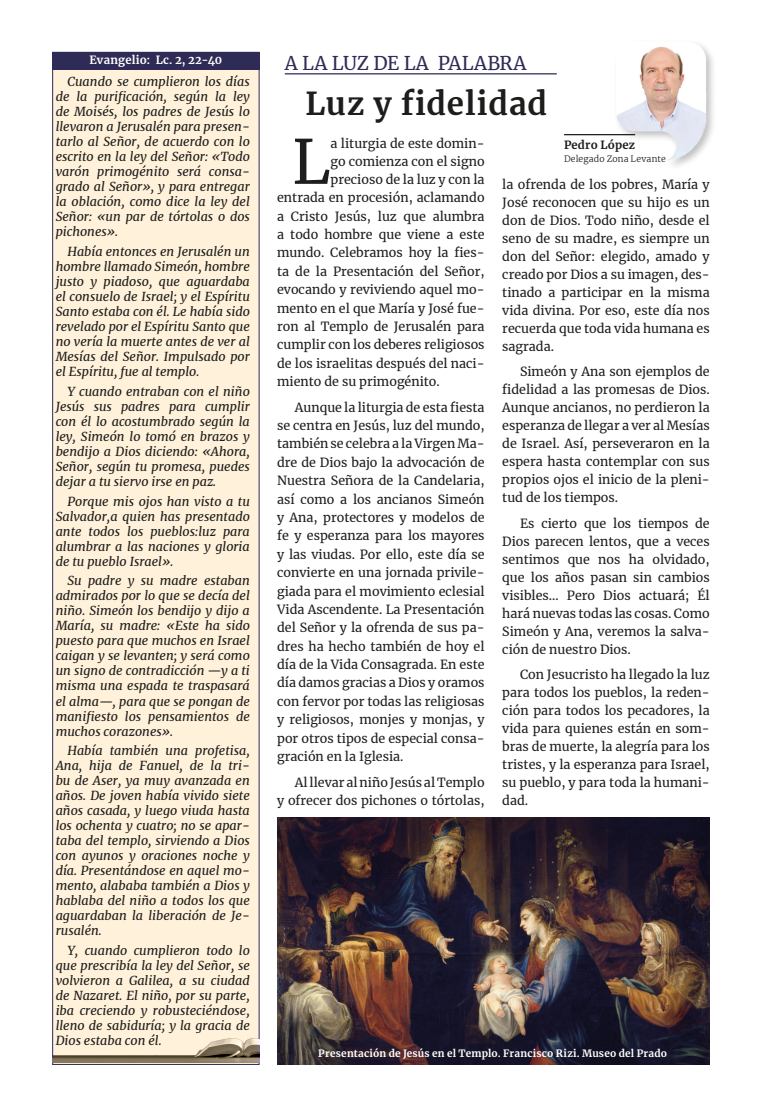
<style>
.page{position:relative;width:762px;height:1117px;background:#fff}
.page>*{position:absolute;margin:0;border:0;box-sizing:border-box;transform-origin:0 0}
.t1{font:60.75px "Merriweather";color:#1d1d1b}
.titular_de_noticia{font:700 31.25px "Merriweather";letter-spacing:.03em;color:#1d1d1b}
.LA_PALABRA{font:18.75px "Merriweather";letter-spacing:.015em;color:#2e2b56}
.t2{font:12.5px/18px "Merriweather";color:#1d1d1b;text-align:justify}
.t3{font:italic 12.5px/15px "Merriweather";color:#1d1d1b;text-align:justify}
.Secciones_de_la_Hoja{font:700 11.25px "Merriweather";letter-spacing:.015em;color:#fff}
.escritor_del_evangelio{font:700 11.25px "Merriweather";letter-spacing:.02em;color:#1d1d1b}
.Firma_de_autor{font:700 10px "Merriweather";letter-spacing:.02em;color:#fff}
.subtitulo_del_comentario{font:300 8.75px "Merriweather";letter-spacing:.02em;color:#1d1d1b}
</style>
<div class="page">
<hr style="left:285px;top:73px;width:272px;height:1px;background:#2e2b56">
<div style="left:52px;top:52px;width:207px;height:1012px;background:#fff1da;border:1px solid #2e2b56"></div>
<div style="left:52px;top:52px;width:207px;height:18px;background:#2e2b56"></div>
<img style="left:52px;top:1027px;width:207px;height:35px">
<hr style="left:564px;top:134px;width:71px;height:1px;background:#1d1d1b">
<img style="left:607px;top:44px;width:106px;height:119px">
<img style="left:277px;top:817px;width:433px;height:247px">
<p class="Secciones_de_la_Hoja" style="left:89px;top:53px;width:134px">Evangelio: Lc. 2, 22-40</p>
<p class="t3" style="left:56px;top:74px;width:196px;text-indent:12px">Cuando se cumplieron los días de la purificación, según la ley de Moisés, los padres de Jesús lo llevaron a Jerusalén para presen&shy;tarlo al Señor, de acuerdo con lo escrito en la ley del Señor: «Todo varón primogénito será consa&shy;grado al Señor», y para entregar la oblación, como dice la ley del Señor: «un par de tórtolas o dos pichones».</p>
<p class="t3" style="left:56px;top:243px;width:196px;text-indent:12px">Había entonces en Jerusalén un hombre llamado Simeón, hombre justo y piadoso, que aguardaba el consuelo de Israel; y el Espíritu Santo estaba con él. Le había sido revelado por el Espíritu Santo que no vería la muerte antes de ver al Mesías del Señor. Impulsado por el Espíritu, fue al templo.</p>
<p class="t3" style="left:56px;top:383px;width:196px;text-indent:12px">Y cuando entraban con el niño Jesús sus padres para cumplir con él lo acostumbrado según la ley, Simeón lo tomó en brazos y bendijo a Dios diciendo: «Ahora, Señor, según tu promesa, puedes dejar a tu siervo irse en paz.</p>
<p class="t3" style="left:56px;top:493px;width:196px;text-indent:12px">Porque mis ojos han visto a tu Salvador,a quien has presentado ante todos los pueblos:luz para alumbrar a las naciones y gloria de tu pueblo Israel».</p>
<p class="t3" style="left:56px;top:573px;width:196px;text-indent:12px">Su padre y su madre estaban admirados por lo que se decía del niño. Simeón los bendijo y dijo a María, su madre: «Este ha sido puesto para que muchos en Israel caigan y se levanten; y será como un signo de contradicción —y a ti misma una espada te traspasará el alma—, para que se pongan de manifiesto los pensamientos de muchos corazones».</p>
<p class="t3" style="left:56px;top:742px;width:196px;text-indent:12px">Había también una profetisa, Ana, hija de Fanuel, de la tri&shy;bu de Aser, ya muy avanzada en años. De joven había vivido siete años casada, y luego viuda hasta los ochenta y cuatro; no se apar&shy;taba del templo, sirviendo a Dios con ayunos y oraciones noche y día. Presentándose en aquel mo&shy;mento, alababa también a Dios y hablaba del niño a todos los que aguardaban la liberación de Je&shy;rusalén.</p>
<p class="t3" style="left:56px;top:942px;width:196px;text-indent:12px">Y, cuando cumplieron todo lo que prescribía la ley del Señor, se volvieron a Galilea, a su ciudad de Nazaret. El niño, por su parte, iba creciendo y robusteciéndose, lleno de sabiduría; y la gracia de Dios estaba con él.</p>
<p class="LA_PALABRA" style="left:285px;top:50px;width:243px">A LA LUZ DE LA PALABRA</p>
<p class="titular_de_noticia" style="left:305px;top:81px;width:243px">Luz y fidelidad</p>
<p class="t1" style="left:292px;top:120px;width:40px">L</p>
<p class="t2" style="left:330px;top:134px;width:156px">a liturgia de este domin-</p>
<p class="escritor_del_evangelio" style="left:564px;top:137px;width:73px">Pedro López</p>
<p class="subtitulo_del_comentario" style="left:564px;top:152px;width:103px">Delegado Zona Levante</p>
<p class="t2" style="left:330px;top:152px;width:156px">go comienza con el signo</p>
<p class="t2" style="left:330px;top:170px;width:156px">precioso de la luz y con la</p>
<p class="t2" style="left:277px;top:188px;width:209px">entrada en procesión, aclamando</p>
<p class="t2" style="left:277px;top:207px;width:209px">a Cristo Jesús, luz que alumbra</p>
<p class="t2" style="left:277px;top:225px;width:209px">a todo hombre que viene a este</p>
<p class="t2" style="left:277px;top:243px;width:209px">mundo. Celebramos hoy la fies-</p>
<p class="t2" style="left:277px;top:262px;width:209px">ta de la Presentación del Señor,</p>
<p class="t2" style="left:277px;top:280px;width:209px">evocando y reviviendo aquel mo-</p>
<p class="t2" style="left:277px;top:298px;width:209px">mento en el que María y José fue-</p>
<p class="t2" style="left:277px;top:317px;width:209px">ron al Templo de Jerusalén para</p>
<p class="t2" style="left:277px;top:335px;width:209px">cumplir con los deberes religiosos</p>
<p class="t2" style="left:277px;top:354px;width:209px">de los israelitas después del naci-</p>
<p class="t2" style="left:277px;top:372px;width:164px">miento de su primogénito.</p>
<p class="t2" style="left:277px;top:397px;width:209px;line-height:18.4px;text-indent:18px">Aunque la liturgia de esta fiesta se centra en Jesús, luz del mundo, también se celebra a la Virgen Ma&shy;dre de Dios bajo la advocación de Nuestra Señora de la Candelaria, así como a los ancianos Simeón y Ana, protectores y modelos de fe y esperanza para los mayores y las viudas. Por ello, este día se convierte en una jornada privile&shy;giada para el movimiento eclesial Vida Ascendente. La Presentación del Señor y la ofrenda de sus pa&shy;dres ha hecho también de hoy el día de la Vida Consagrada. En este día damos gracias a Dios y oramos con fervor por todas las religiosas y religiosos, monjes y monjas, y por otros tipos de especial consa&shy;gración en la Iglesia.</p>
<p class="t2" style="left:277px;top:772px;width:209px;line-height:18.4px;text-align:right">Al llevar al niño Jesús al Templo<br>y ofrecer dos pichones o tórtolas,</p>
<p class="t2" style="left:502px;top:175px;width:209px">la ofrenda de los pobres, María y José reconocen que su hijo es un don de Dios. Todo niño, desde el seno de su madre, es siempre un don del Señor: elegido, amado y creado por Dios a su imagen, des&shy;tinado a participar en la misma vida divina. Por eso, este día nos recuerda que toda vida humana es sagrada.</p>
<p class="t2" style="left:502px;top:362px;width:209px;text-indent:18px">Simeón y Ana son ejemplos de fidelidad a las promesas de Dios.<br>Aunque ancianos, no perdieron la esperanza de llegar a ver al Mesías de Israel. Así, perseveraron en la espera hasta contemplar con sus propios ojos el inicio de la pleni&shy;tud de los tiempos.</p>
<p class="t2" style="left:502px;top:513px;width:209px;text-indent:18px">Es cierto que los tiempos de Dios parecen lentos, que a veces sentimos que nos ha olvidado, que los años pasan sin cambios visibles… Pero Dios actuará; Él hará nuevas todas las cosas. Como Simeón y Ana, veremos la salva&shy;ción de nuestro Dios.</p>
<p class="t2" style="left:502px;top:664px;width:209px;text-indent:18px">Con Jesucristo ha llegado la luz para todos los pueblos, la reden&shy;ción para todos los pecadores, la vida para quienes están en som&shy;bras de muerte, la alegría para los tristes, y la esperanza para Israel, su pueblo, y para toda la humani&shy;dad.</p>
<p class="Firma_de_autor" style="left:318px;top:1046px;width:350px">Presentación de Jesús en el Templo. Francisco Rizi. Museo del Prado</p>
</div>
